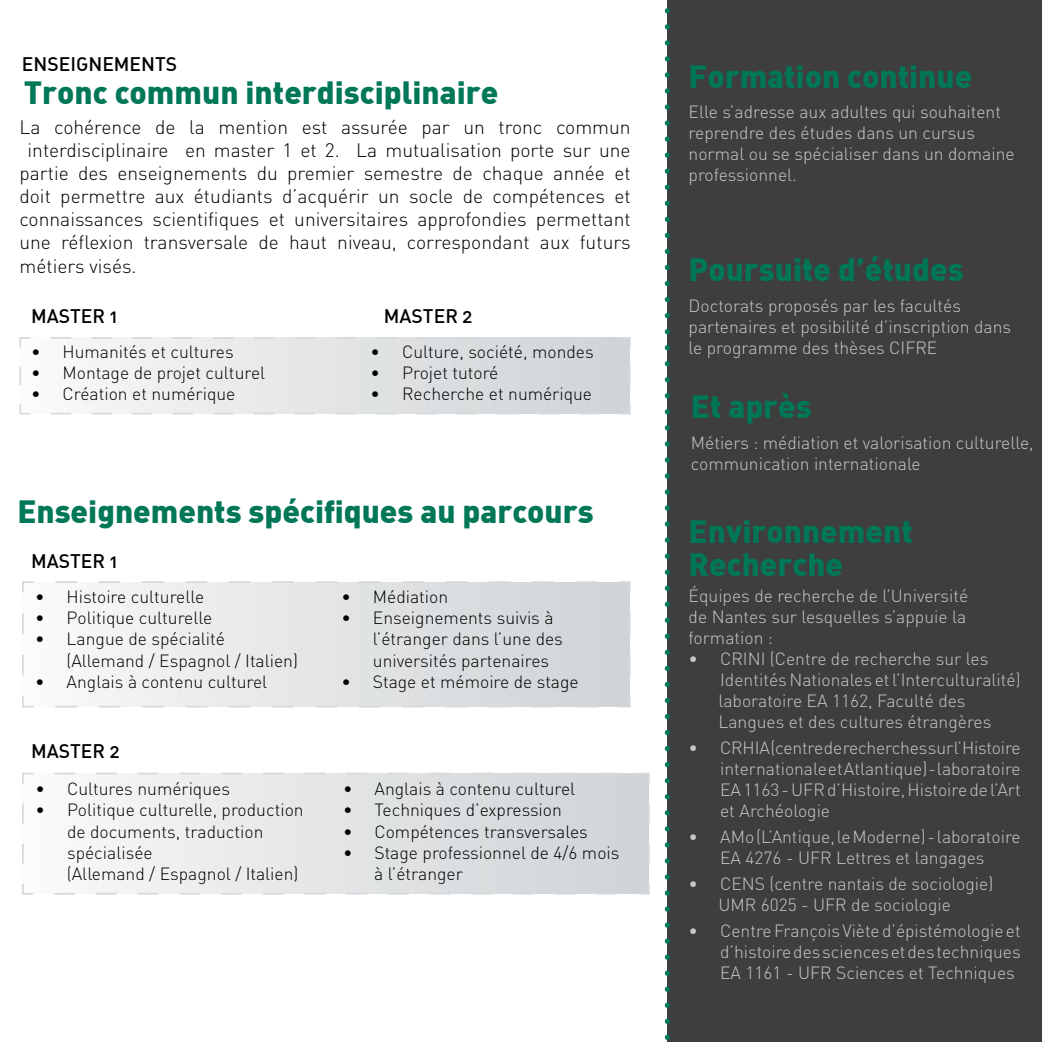
<style>
.page{position:relative;width:1042px;height:1042px;background:#fff}
.page>*{position:absolute;margin:0;border:0;box-sizing:border-box;transform-origin:0 0}
.t1{font:900 31.5px/33.2px "DIN";color:#007757}
.t2{font:300 19.25px "DIN";color:#000}
.t3{font:500 19.25px "DIN Alternate";color:#000}
.t4{font:300 17.5px/21px "DIN";color:#c4c9cc}
.t5{font:300 17.5px/21px "DIN";color:#000}
</style>
<div class="page">
<div style="left:667px;top:0;width:375px;height:1042px;background:#3e3e3e"></div>
<svg style="left:665px;top:8px;width:5px;height:1032px"></svg>
<svg style="left:22px;top:581px;width:609px;height:127px"></svg>
<svg style="left:22px;top:772px;width:628px;height:123px"></svg>
<svg style="left:19px;top:337px;width:612px;height:78px"></svg>
<p class="t3" style="left:22px;top:52px;width:157px">ENSEIGNEMENTS</p>
<h1 class="t1" style="left:24px;top:74px;width:476px">Tronc commun interdisciplinaire</h1>
<p class="t2" style="left:19px;top:115px;width:613px">La cohérence de la mention est assurée par un tronc commun</p>
<p class="t2" style="left:28px;top:138px;width:604px">interdisciplinaire en master 1 et 2. La mutualisation porte sur une</p>
<p class="t2" style="left:19px;top:161px;width:613px">partie des enseignements du premier semestre de chaque année et</p>
<p class="t2" style="left:19px;top:184px;width:613px">doit permettre aux étudiants d’acquérir un socle de compétences et</p>
<p class="t2" style="left:19px;top:207px;width:613px">connaissances scientifiques et universitaires approfondies permettant</p>
<p class="t2" style="left:19px;top:231px;width:613px">une réflexion transversale de haut niveau, correspondant aux futurs</p>
<p class="t2" style="left:19px;top:254px;width:119px">métiers visés.</p>
<p class="t3" style="left:31px;top:304px;width:88px">MASTER 1</p>
<p class="t3" style="left:384px;top:304px;width:90px">MASTER 2</p>
<p class="t5" style="left:31px;top:341px;width:204px">• Humanités et cultures</p>
<p class="t5" style="left:31px;top:362px;width:236px">• Montage de projet culturel</p>
<p class="t5" style="left:31px;top:383px;width:206px">• Création et numérique</p>
<p class="t5" style="left:371px;top:341px;width:225px">• Culture, société, mondes</p>
<p class="t5" style="left:371px;top:362px;width:129px">• Projet tutoré</p>
<p class="t5" style="left:371px;top:383px;width:223px">• Recherche et numérique</p>
<h1 class="t1" style="left:17px;top:493px;width:578px">Enseignements spécifiques au parcours</h1>
<p class="t3" style="left:31px;top:549px;width:88px">MASTER 1</p>
<p class="t5" style="left:35px;top:586px;width:171px">• Histoire culturelle</p>
<p class="t5" style="left:35px;top:607px;width:179px">• Politique culturelle</p>
<p class="t5" style="left:66px;top:628px;width:233px;text-indent:-31px">• Langue de spécialité (Allemand / Espagnol / Italien)</p>
<p class="t5" style="left:35px;top:670px;width:234px">• Anglais à contenu culturel</p>
<p class="t3" style="left:31px;top:739px;width:90px">MASTER 2</p>
<p class="t5" style="left:36px;top:778px;width:196px">• Cultures numériques</p>
<p class="t5" style="left:67px;top:799px;width:238px;text-indent:-31px">• Politique culturelle, production de documents, traduction spécialisée<br>(Allemand / Espagnol / Italien)</p>
<p class="t5" style="left:341px;top:586px;width:108px">• Médiation</p>
<p class="t5" style="left:373px;top:607px;width:191px;text-indent:-31px">• Enseignements suivis à l’étranger dans l’une des universités partenaires</p>
<p class="t5" style="left:341px;top:670px;width:239px">• Stage et mémoire de stage</p>
<p class="t5" style="left:343px;top:778px;width:234px">• Anglais à contenu culturel</p>
<p class="t5" style="left:343px;top:799px;width:220px">• Techniques d’expression</p>
<p class="t5" style="left:343px;top:820px;width:246px">• Compétences transversales</p>
<p class="t5" style="left:374px;top:841px;width:247px;text-indent:-31px">• Stage professionnel de 4/6 mois à l’étranger</p>
<h1 class="t1" style="left:688px;top:58px;width:285px">Formation continue</h1>
<p class="t4" style="left:688px;top:101px;width:327px">Elle s’adresse aux adultes qui souhaitent reprendre des études dans un cursus normal ou se spécialiser dans un domaine professionnel.</p>
<h1 class="t1" style="left:688px;top:251px;width:276px">Poursuite d’études</h1>
<p class="t4" style="left:688px;top:295px;width:324px">Doctorats proposés par les facultés partenaires et posibilité d’inscription dans le programme des thèses CIFRE</p>
<h1 class="t1" style="left:691px;top:388px;width:122px">Et après</h1>
<p class="t4" style="left:691px;top:432px;width:344px">Métiers : médiation et valorisation culturelle, communication internationale</p>
<h1 class="t1" style="left:688px;top:513px;width:226px">Environnement<br>Recherche</h1>
<p class="t4" style="left:688px;top:585px;width:281px;text-align:justify">Équipes de recherche de l’Université de Nantes sur lesquelles s’appuie la formation :</p>
<p class="t4" style="left:718px;top:648px;width:304px;text-indent:-30px">• CRINI (Centre de recherche sur les Identités Nationales et l’Interculturalité) laboratoire EA 1162, Faculté des Langues et des cultures étrangères</p>
<p class="t4" style="left:720px;top:737px;width:302px;text-align:justify;text-indent:-32px">• CRHIA (centre de recherches sur l’Histoire internationale et Atlantique) - laboratoire EA 1163 - UFR d’Histoire, Histoire de l’Art et Archéologie</p>
<p class="t4" style="left:688px;top:826px;width:333px;text-align:center">• AMo (L’Antique, le Moderne) - laboratoire<br>EA 4276 - UFR Lettres et langages</p>
<p class="t4" style="left:718px;top:873px;width:276px;text-indent:-30px">• CENS (centre nantais de sociologie)<br>UMR 6025 - UFR de sociologie</p>
<p class="t4" style="left:720px;top:920px;width:302px;text-align:justify;text-indent:-32px">• Centre François Viète d’épistémologie et d’histoire des sciences et des techniques EA 1161 - UFR Sciences et Techniques</p>
</div>
